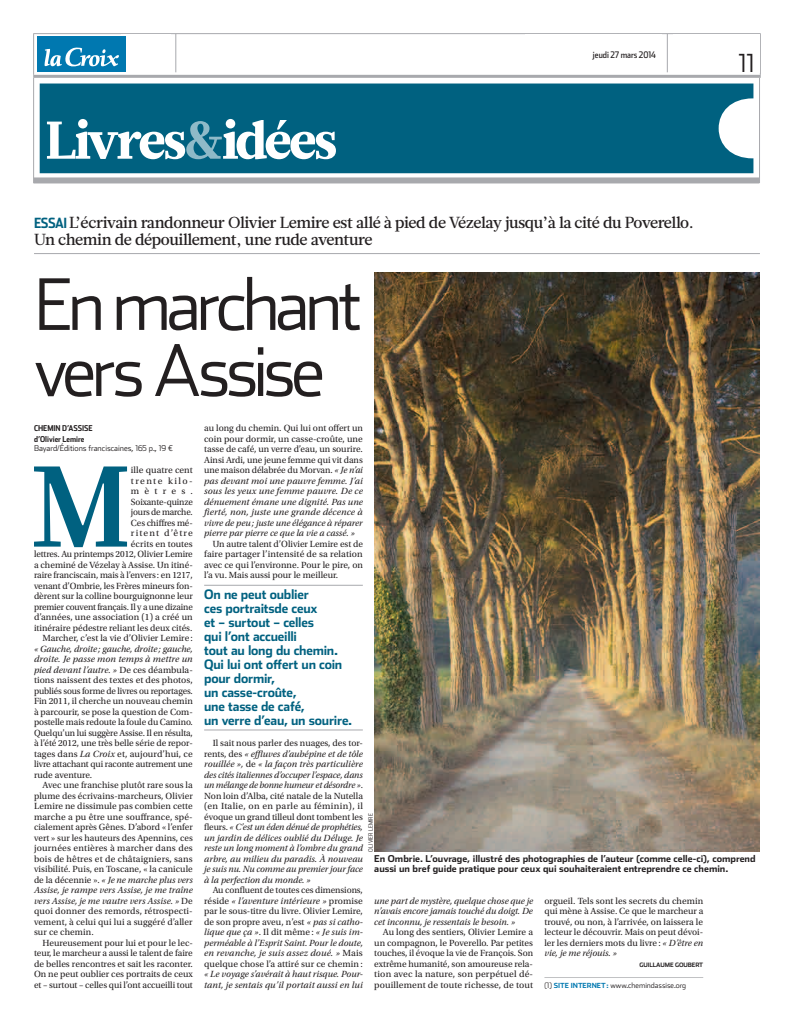
<style>
.page{position:relative;width:794px;height:1021px;background:#fff}
.page>*{position:absolute;margin:0;border:0;box-sizing:border-box;transform-origin:0 0}
.t1{font:700 114.4px "Glosa";color:#006180}
.t2{font:300 71px/66px "Stainless";letter-spacing:-.07em;color:#231f20}
.t3{font:900 53px "Glosa";letter-spacing:-.04em;color:#fff}
.t4{font:300 25px "Stainless";color:#231f20}
.t5{font:500 16px/17px "Glosa";letter-spacing:-.03em;color:#231f20}
.t6{font:700 14px "Stainless Cond";color:#006180}
.t7{font:700 13px/14px "Stainless";letter-spacing:-.015em;color:#006180}
.t8{font:9.4px/10.5px "Utopia Std";color:#231f20;text-align:justify}
.t9{font:italic 9.4px/10.5px "Utopia Std";color:#231f20;text-align:justify}
.t10{font:700 9.4px/10px "Stainless";color:#231f20}
.t11{font:9px "Stainless Cond";color:#231f20}
.t12{font:300 8px "Stainless";color:#231f20}
.t13{font:700 8px/10.5px "Stainless Cond";color:#231f20}
.t14{font:300 7.5px "Stainless";color:#231f20}
.t15{font:700 6px "Stainless";letter-spacing:-.01em;color:#231f20}
.t16{font:300 6px "Stainless Cond";letter-spacing:.015em;color:#231f20}
.s1{color:#8fbac8}
.s2{font-style:italic}
.s3{font-style:normal}
.s4{font-weight:700;font-size:7px;color:#0078b0}
</style>
<div class="page">
<hr style="left:33px;top:33px;width:727px;height:1px;background:#a8a9ad">
<hr style="left:33px;top:34px;width:1px;height:41px;background:#a8a9ad">
<hr style="left:760px;top:34px;width:1px;height:41px;background:#a8a9ad">
<hr style="left:33px;top:75px;width:727px;height:3px;background:#a8a9ad">
<hr style="left:175px;top:34px;width:1px;height:38px;background:#a8a9ad">
<hr style="left:667px;top:34px;width:1px;height:38px;background:#a8a9ad">
<div style="left:40px;top:83px;width:713px;height:90px;background:#006180"></div>
<hr style="left:33px;top:78px;width:1px;height:105px;background:#a8a9ad">
<div style="left:34px;top:177px;width:725px;height:6px;background:#a8a9ad"></div>
<hr style="left:759px;top:78px;width:1px;height:105px;background:#a8a9ad">
<hr style="left:544px;top:977px;width:159px;height:1px;background:#c1c2c4">
<hr style="left:34px;top:253px;width:726px;height:1px;background:#a8a9ad">
<img style="left:374px;top:273px;width:386px;height:578px">
<hr style="left:204px;top:585px;width:159px;height:1px;background:#a8a9ad">
<hr style="left:204px;top:729px;width:159px;height:1px;background:#a8a9ad">
<div style="left:37px;top:36px;width:88px;height:36px;background:#0078b0"></div>
<svg style="left:44px;top:47px;width:75px;height:20px"></svg>
<h3 class="t3" style="left:45px;top:105px;width:293px">Livres<span class="s1">&amp;</span>idées</h3>
<p class="t11" style="left:593px;top:50px;width:64px">jeudi 27 mars 2014</p>
<h3 class="t5" style="left:34px;top:214px;width:661px;text-indent:35px">L’écrivain randonneur Olivier Lemire est allé à pied de Vézelay jusqu’à la cité du Poverello.<br>Un chemin de dépouillement, une rude aventure</h3>
<h2 class="t2" style="left:34px;top:270px;width:330px">En marchant vers Assise</h2>
<h3 class="t6" style="left:34px;top:214px;width:15px">Essai</h3>
<h3 class="t4" style="left:738px;top:49px;width:17px">11</h3>
<p class="t13" style="left:34px;top:423px;width:60px">CHEMIN D’ASSISE d’Olivier Lemire</p>
<p class="t12" style="left:34px;top:443px;width:140px">Bayard/Éditions franciscaines, 165 p., 19 €</p>
<h1 class="t1" style="left:30px;top:431px;width:102px">M</h1>
<p class="t8" style="left:34px;top:465px;width:160px;text-align:right">ille quatre cent<br>trente kilo-<br>mètres.<br>Soixante-quinze<br>jours de marche.<br>Ces chiffres mé-<br>ritent d’être<br>écrits en toutes<br>lettres. Au printemps 2012, Olivier Lemire a cheminé de Vézelay à Assise. Un itiné&shy;raire franciscain, mais à l’envers : en 1217, venant d’Ombrie, les Frères mineurs fon&shy;dèrent sur la colline bourguignonne leur premier couvent français. Il y a une dizaine d’années, une association (1) a créé un itinéraire pédestre reliant les deux cités.<br>Marcher, c’est la vie d’Olivier Lemire :</p>
<p class="t8" style="left:34px;top:643px;width:160px"><span class="s2">« Gauche, droite ; gauche, droite ; gauche, droite. Je passe mon temps à mettre un pied devant l’autre. »</span> De ces déambula&shy;tions naissent des textes et des photos, publiés sous forme de livres ou reportages.<br>Fin 2011, il cherche un nouveau chemin à parcourir, se pose la question de Com&shy;postelle mais redoute la foule du Camino.<br>Quelqu’un lui suggère Assise. Il en résulta, à l’été 2012, une très belle série de repor&shy;tages dans <span class="s2">La Croix</span> et, aujourd’hui, ce livre attachant qui raconte autrement une rude aventure.</p>
<p class="t8" style="left:34px;top:780px;width:160px;text-indent:9px">Avec une franchise plutôt rare sous la plume des écrivains-marcheurs, Olivier Lemire ne dissimule pas combien cette marche a pu être une souffrance, spé&shy;cialement après Gênes. D’abord « l’enfer vert » sur les hauteurs des Apennins, ces journées entières à marcher dans des bois de hêtres et de châtaigniers, sans visibilité. Puis, en Toscane, « la canicule de la décennie ». <span class="s2">« Je ne marche plus vers Assise, je rampe vers Assise, je me traîne vers Assise, je me vautre vers Assise. »</span> De quoi donner des remords, rétrospecti&shy;vement, à celui qui lui a suggéré d’aller sur ce chemin.</p>
<p class="t8" style="left:34px;top:937px;width:160px;text-indent:9px">Heureusement pour lui et pour le lec&shy;teur, le marcheur a aussi le talent de faire de belles rencontres et sait les raconter.<br>On ne peut oublier ces portraits de ceux et – surtout – celles qui l’ont accueilli tout</p>
<p class="t9" style="left:204px;top:423px;width:160px"><span class="s3">au long du chemin. Qui lui ont offert un coin pour dormir, un casse-croûte, une tasse de café, un verre d’eau, un sourire.<br>Ainsi Ardi, une jeune femme qui vit dans une maison délabrée du Morvan.</span> « Je n’ai pas devant moi une pauvre femme. J’ai sous les yeux une femme pauvre. De ce dénuement émane une dignité. Pas une fierté, non, juste une grande décence à vivre de peu; juste une élégance à réparer pierre par pierre ce que la vie a cassé. »</p>
<p class="t8" style="left:204px;top:538px;width:160px;text-indent:9px">Un autre talent d’Olivier Lemire est de faire partager l’intensité de sa relation avec ce qui l’environne. Pour le pire, on l’a vu. Mais aussi pour le meilleur.</p>
<h3 class="t7" style="left:204px;top:587px;width:150px">On ne peut oublier<br>ces portraitsde ceux<br>et – surtout – celles<br>qui l’ont accueilli<br>tout au long du chemin.<br>Qui lui ont offert un coin pour dormir,<br>un casse-croûte,<br>une tasse de café,<br>un verre d’eau, un sourire.</h3>
<p class="t9" style="left:204px;top:738px;width:160px;text-indent:9px"><span class="s3">Il sait nous parler des nuages, des tor&shy;rents, des</span> « effluves d’aubépine et de tôle rouillée », <span class="s3">de</span> « la façon très particulière des cités italiennes d’occuper l’espace, dans un mélange de bonne humeur et désordre »<span class="s3">.<br>Non loin d’Alba, cité natale de la Nutella (en Italie, on en parle au féminin), il évoque un grand tilleul dont tombent les fleurs.</span> « C’est un éden dénué de prophéties, un jardin de délices oublié du Déluge. Je reste un long moment à l’ombre du grand arbre, au milieu du paradis. À nouveau je suis nu. Nu comme au premier jour face à la perfection du monde. »</p>
<p class="t8" style="left:204px;top:885px;width:160px;text-indent:9px">Au confluent de toutes ces dimensions, réside <span class="s2">« l’aventure intérieure »</span> promise par le sous-titre du livre. Olivier Lemire, de son propre aveu, n’est <span class="s2">« pas si catho&shy;lique que ça »</span>. Il dit même : <span class="s2">« Je suis im&shy;perméable à l’Esprit Saint. Pour le doute, en revanche, je suis assez doué. »</span> Mais quelque chose l’a attiré sur ce chemin :</p>
<p class="t9" style="left:204px;top:969px;width:160px">« Le voyage s’avérait à haut risque. Pour&shy;tant, je sentais qu’il portait aussi en lui</p>
<p class="t16" style="left:367px;top:851px;width:40px;rotate:-90deg">OLIVIER LEMIRE</p>
<p class="t10" style="left:374px;top:853px;width:383px">En Ombrie. L’ouvrage, illustré des photographies de l’auteur (comme celle-ci), comprend aussi un bref guide pratique pour ceux qui souhaiteraient entreprendre ce chemin.</p>
<p class="t9" style="left:374px;top:895px;width:160px">une part de mystère, quelque chose que je n’avais encore jamais touché du doigt. De cet inconnu, je ressentais le besoin. »</p>
<p class="t8" style="left:374px;top:927px;width:160px;text-indent:9px">Au long des sentiers, Olivier Lemire a un compagnon, le Poverello. Par petites touches, il évoque la vie de François. Son extrême humanité, son amoureuse rela&shy;tion avec la nature, son perpétuel dé&shy;pouillement de toute richesse, de tout</p>
<p class="t8" style="left:544px;top:895px;width:160px">orgueil. Tels sont les secrets du chemin qui mène à Assise. Ce que le marcheur a trouvé, ou non, à l’arrivée, on laissera le lecteur le découvrir. Mais on peut dévoi&shy;ler les derniers mots du livre : <span class="s2">« D’être en vie, je me réjouis. »</span></p>
<p class="t15" style="left:639px;top:960px;width:65px">Guillaume Goubert</p>
<p class="t14" style="left:544px;top:980px;width:143px">(1) <span class="s4">Site Internet:</span> www.chemindassise.org</p>
</div>
